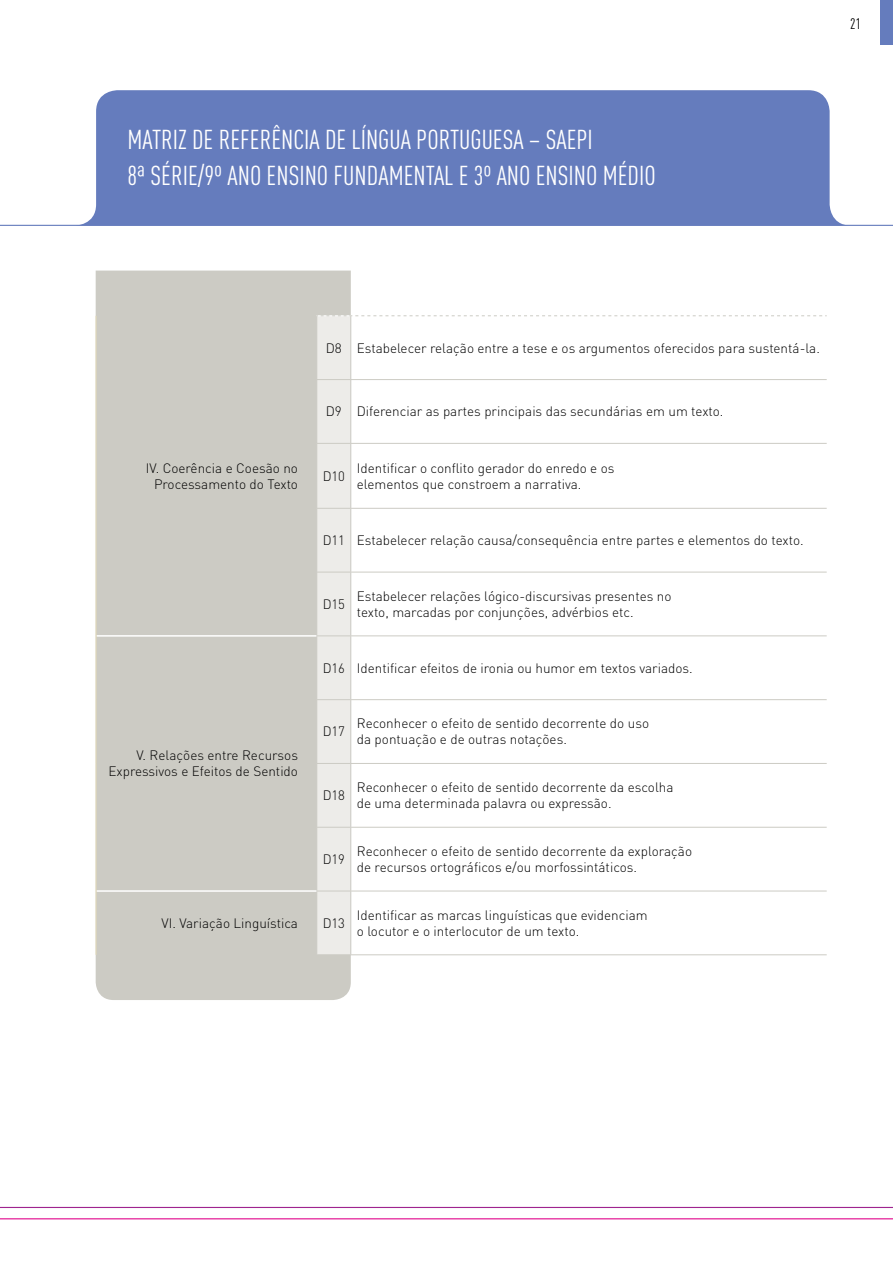
<style>
.page{position:relative;width:893px;height:1263px;background:#fff}
.page>*{position:absolute;margin:0;border:0;box-sizing:border-box;transform-origin:0 0}
.t1{font:27px/36px "DIN Cond";color:#fff}
.t2{font:15px "DIN Cond";color:#000}
.t3{font:300 13.5px/16.2px "DIN";color:#000}
</style>
<div class="page">
<div style="left:75px;top:90px;width:776px;height:135px;background:#657cbd"></div>
<hr style="left:0;top:225px;width:893px;height:1px;background:#657cbd">
<hr style="left:0;top:1218px;width:893px;height:1px;background:#e1058c">
<hr style="left:0;top:1207px;width:893px;height:1px;background:#9f248f">
<div style="left:96px;top:271px;width:255px;height:729px;background:#cccbc4"></div>
<div style="left:97px;top:316px;width:219px;height:639px;background:#cccbc4"></div>
<hr style="left:96px;top:635px;width:220px;height:2px;background:#fff">
<hr style="left:96px;top:890px;width:220px;height:2px;background:#fff">
<svg style="left:316px;top:315px;width:511px;height:640px"></svg>
<hr style="left:96px;top:316px;width:1px;height:64px;background:#e5dbb8">
<hr style="left:96px;top:380px;width:1px;height:63px;background:#e5dbb8">
<hr style="left:96px;top:443px;width:1px;height:65px;background:#e5dbb8">
<hr style="left:96px;top:508px;width:1px;height:64px;background:#e5dbb8">
<hr style="left:96px;top:572px;width:1px;height:64px;background:#e5dbb8">
<hr style="left:96px;top:636px;width:1px;height:64px;background:#e5dbb8">
<hr style="left:96px;top:700px;width:1px;height:63px;background:#e5dbb8">
<hr style="left:96px;top:763px;width:1px;height:64px;background:#e5dbb8">
<hr style="left:96px;top:827px;width:1px;height:64px;background:#e5dbb8">
<hr style="left:96px;top:891px;width:1px;height:64px;background:#e5dbb8">
<div style="left:880px;top:0;width:13px;height:45px;background:#657cbd"></div>
<h1 class="t1" style="left:128px;top:122px;width:457px">MATRIZ DE REFERÊNCIA DE LÍNGUA PORTUGUESA – SAEPI<br>8ª SÉRIE/9º ANO ENSINO FUNDAME</h1>
<h1 class="t1" style="left:414px;top:158px;width:224px">NTAL E 3º ANO ENSINO MÉDIO</h1>
<p class="t2" style="left:850px;top:15px;width:12px">21</p>
<p class="t3" style="left:326px;top:339px;width:496px">D8 Estabelecer relação entre a tese e os argumentos oferecidos para sustentá-la.</p>
<p class="t3" style="left:146px;top:459px;width:154px;text-align:right">IV. Coerência e Coesão no<br>Processamento do Texto</p>
<p class="t3" style="left:108px;top:747px;width:191px;text-align:right">V. Relações entre Recursos<br>Expressivos e Efeitos de Sentido</p>
<p class="t3" style="left:326px;top:403px;width:399px">D9 Diferenciar as partes principais das secundárias em um texto.</p>
<p class="t3" style="left:323px;top:467px;width:24px">D10</p>
<p class="t3" style="left:357px;top:459px;width:259px">Identificar o conflito gerador do enredo e os elementos que constroem a narrativa.</p>
<p class="t3" style="left:323px;top:532px;width:482px">D 11 Estabelecer relação causa/consequência entre partes e elementos do texto.</p>
<p class="t3" style="left:323px;top:596px;width:24px">D15</p>
<p class="t3" style="left:357px;top:588px;width:316px">Estabelecer relações lógico-discursivas presentes no texto, marcadas por conjunções, advérbios etc.</p>
<p class="t3" style="left:323px;top:659px;width:372px">D 16 Identificar efeitos de ironia ou humor em textos variados.</p>
<p class="t3" style="left:323px;top:723px;width:24px">D17</p>
<p class="t3" style="left:357px;top:715px;width:294px">Reconhecer o efeito de sentido decorrente do uso da pontuação e de outras notações.</p>
<p class="t3" style="left:323px;top:787px;width:24px">D18</p>
<p class="t3" style="left:357px;top:779px;width:318px">Reconhecer o efeito de sentido decorrente da escolha de uma determinada palavra ou expressão.</p>
<p class="t3" style="left:323px;top:851px;width:24px">D19</p>
<p class="t3" style="left:357px;top:843px;width:337px">Reconhecer o efeito de sentido decorrente da exploração de recursos ortográficos e/ou morfossintáticos.</p>
<p class="t3" style="left:162px;top:915px;width:138px">VI. Variação Linguística</p>
<p class="t3" style="left:323px;top:915px;width:24px">D13</p>
<p class="t3" style="left:357px;top:906px;width:292px">Identificar as marcas linguísticas que evidenciam o locutor e o interlocutor de um texto.</p>
</div>
